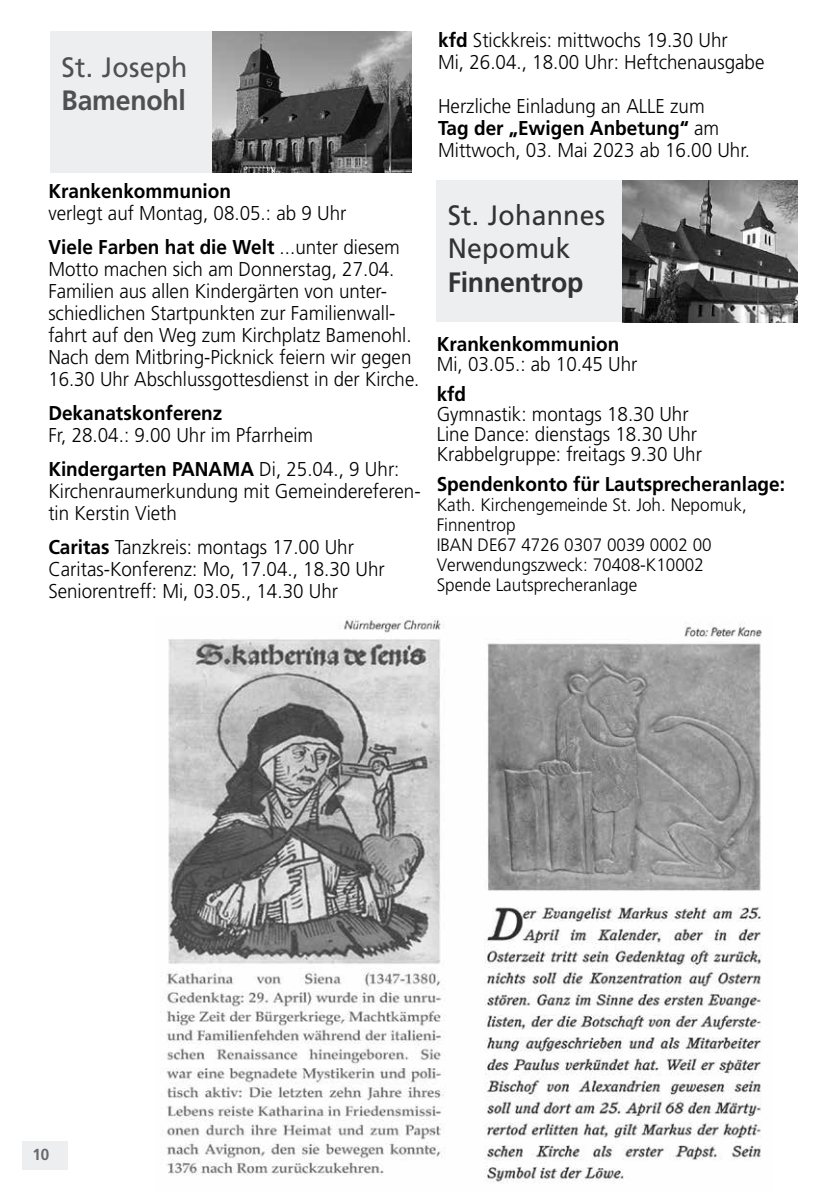
<style>
.page{position:relative;width:840px;height:1191px;background:#fff}
.page>*{position:absolute;margin:0;border:0;box-sizing:border-box;transform-origin:0 0}
.t1{font:28px/33.6px "Frutiger";letter-spacing:.01em;color:#333;scale:.95 1}
.t2{font:700 28px "Frutiger";letter-spacing:-.01em;color:#333;scale:.95 1}
.t3{font:28px "Frutiger";letter-spacing:.01em;color:#504f53;scale:.95 1}
.t4{font:700 28px "Frutiger";letter-spacing:-.01em;color:#504f53;scale:.95 1}
.t5{font:300 20px/22px "Frutiger";color:#000;scale:.94 1}
.t6{font:700 20px "Frutiger";color:#000;scale:.95 1}
.t7{font:300 18px/20px "Frutiger";color:#000;scale:.95 1}
.t8{font:700 16px "Frutiger";color:#68676c;scale:.95 1}
.s1{font-weight:700}
</style>
<div class="page">
<div style="left:23px;top:1141px;width:45px;height:28px;background:#edeeef"></div>
<div style="left:51px;top:31px;width:360px;height:142px;background:#edeeef"></div>
<img style="left:212px;top:31px;width:199px;height:142px">
<div style="left:436px;top:181px;width:360px;height:141px;background:#edeeef"></div>
<img style="left:622px;top:181px;width:174px;height:141px">
<img style="left:166px;top:616px;width:596px;height:567px">
<h1 class="t3" style="left:62px;top:50px;width:134px">St. Joseph</h1>
<h1 class="t4" style="left:62px;top:84px;width:132px">Bamenohl</h1>
<p class="t6" style="left:48px;top:179px;width:194px">Krankenkommunion</p>
<p class="t5" style="left:48px;top:196px;width:375px;line-height:34px">verlegt auf Montag, 08.05.: ab 9 Uhr<br><span class="s1">Viele Farben hat die Welt</span> ...unter diesem</p>
<p class="t5" style="left:48px;top:258px;width:396px">Motto machen sich am Donnerstag, 27.04.<br>Familien aus allen Kindergärten von unter&shy;schiedlichen Startpunkten zur Familienwall&shy;fahrt auf den Weg zum Kirchplatz Bamenohl.<br>Nach dem Mitbring-Picknick feiern wir gegen 16.30 Uhr Abschlussgottesdienst in der Kirche.</p>
<p class="t6" style="left:48px;top:401px;width:185px">Dekanatskonferenz</p>
<p class="t5" style="left:48px;top:418px;width:375px;line-height:34px">Fr, 28.04.: 9.00 Uhr im Pfarrheim<br><span class="s1">Kindergarten PANAMA</span> Di, 25.04., 9 Uhr:</p>
<p class="t5" style="left:48px;top:480px;width:397px">Kirchenraumerkundung mit Gemeindereferen&shy;tin Kerstin Vieth</p>
<p class="t5" style="left:48px;top:536px;width:359px"><span class="s1">Caritas</span> Tanzkreis: montags 17.00 Uhr<br>Caritas-Konferenz: Mo, 17.04., 18.30 Uhr<br>Seniorentreff: Mi, 03.05., 14.30 Uhr</p>
<p class="t5" style="left:438px;top:29px;width:348px"><span class="s1">kfd</span> Stickkreis: mittwochs 19.30 Uhr<br>Mi, 26.04., 18.00 Uhr: Heftchenausgabe</p>
<p class="t5" style="left:438px;top:95px;width:333px">Herzliche Einladung an ALLE zum<br><span class="s1">Tag der „Ewigen Anbetung“</span> am<br>Mittwoch, 03. Mai 2023 ab 16.00 Uhr.</p>
<h1 class="t1" style="left:447px;top:198px;width:167px">St. Johannes<br>Nepomuk</h1>
<h1 class="t2" style="left:447px;top:266px;width:144px">Finnentrop</h1>
<p class="t6" style="left:436px;top:332px;width:194px">Krankenkommunion</p>
<p class="t5" style="left:436px;top:353px;width:215px">Mi, 03.05.: ab 10.45 Uhr</p>
<p class="t6" style="left:436px;top:382px;width:33px">kfd</p>
<p class="t5" style="left:436px;top:404px;width:283px;line-height:20px">Gymnastik: montags 18.30 Uhr<br>Line Dance: dienstags 18.30 Uhr<br>Krabbelgruppe: freitags 9.30 Uhr</p>
<p class="t6" style="left:436px;top:472px;width:368px">Spendenkonto für Lautsprecheranlage:</p>
<p class="t7" style="left:436px;top:494px;width:328px">Kath. Kirchengemeinde St. Joh. Nepomuk,<br>Finnentrop<br>IBAN DE67 4726 0307 0039 0002 00<br>Verwendungszweck: 70408-K10002<br>Spende Lautsprecheranlage</p>
<p class="t8" style="left:32px;top:1144px;width:19px">10</p>
</div>
